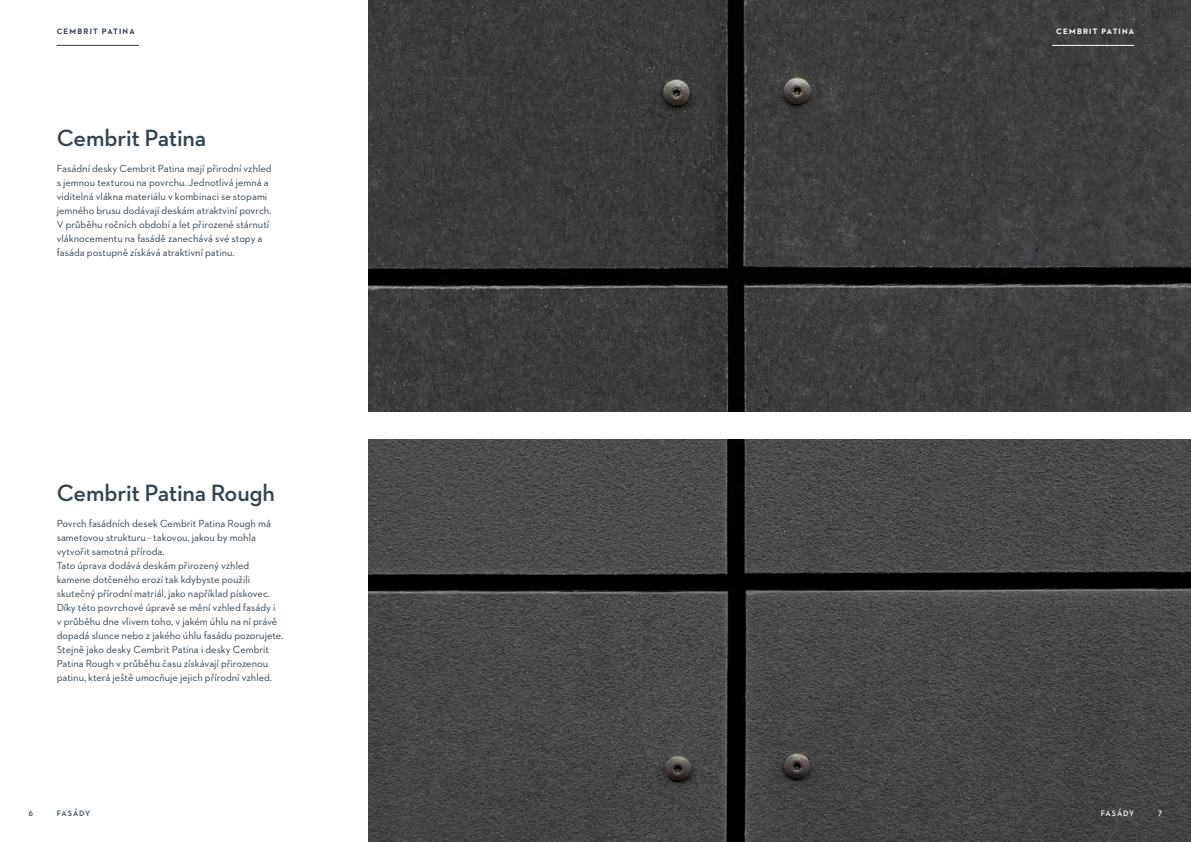
<style>
.page{position:relative;width:1191px;height:842px;background:#fff}
.page>*{position:absolute;margin:0;border:0;box-sizing:border-box;transform-origin:0 0}
.t1{font:600 24px "Neutraface 2 Text";letter-spacing:-.01em;color:#324351}
.t2{font:10.5px/14px "Neutraface 2 Text";color:#324351}
.t3{font:700 8px "Neutraface 2 Text";letter-spacing:.15em;color:#343f4f}
.t4{font:700 8px "Neutraface 2 Text";letter-spacing:.15em;color:#fff}
.t5{font:600 8px "Neutraface 2 Text";letter-spacing:.11em;color:#324351}
.t6{font:600 8px "Neutraface 2 Text";letter-spacing:.11em;color:#fff}
</style>
<div class="page">
<img style="left:369px;top:439px;width:822px;height:403px">
<img style="left:369px;top:0;width:822px;height:411px">
<hr style="left:1052px;top:45px;width:82px;height:1px;background:#fff">
<hr style="left:57px;top:45px;width:82px;height:1px;background:#343f4f">
<p class="t3" style="left:57px;top:26px;width:79px">CEMBRIT PATINA</p>
<p class="t4" style="left:1056px;top:26px;width:79px">CEMBRIT PATINA</p>
<h1 class="t1" style="left:57px;top:123px;width:151px">Cembrit Patina</h1>
<p class="t2" style="left:57px;top:162px;width:216px">Fasádní desky Cembrit Patina mají přirodní vzhled s jemnou texturou na povrchu. Jednotlivá jemná a viditelná vlákna materiálu v kombinaci se stopami jemného brusu dodávají deskám atraktviní povrch.<br>V průběhu ročních období a let přirozené stárnutí vláknocementu na fasádě zanechává své stopy a fasáda postupně získává atraktivní patinu.</p>
<h1 class="t1" style="left:57px;top:477px;width:220px">Cembrit Patina Rough</h1>
<p class="t2" style="left:57px;top:516px;width:228px">Povrch fasádních desek Cembrit Patina Rough má sametovou strukturu - takovou, jakou by mohla vytvořit samotná příroda.<br>Tato úprava dodává deskám přirozený vzhled kamene dotčeného erozí tak kdybyste použili skutečný přírodní matriál, jako například pískovec.<br>Díky této povrchové úpravě se mění vzhled fasády i<br>v průběhu dne vlivem toho, v jakém úhlu na ní právě dopadá slunce nebo z jakého úhlu fasádu pozorujete.<br>Stejně jako desky Cembrit Patina i desky Cembrit Patina Rough v průběhu času získávají přirozenou patinu, která ještě umocňuje jejich přírodní vzhled.</p>
<p class="t5" style="left:28px;top:808px;width:6px">6</p>
<p class="t5" style="left:57px;top:808px;width:35px">FASÁDY</p>
<p class="t6" style="left:1100px;top:808px;width:35px">FASÁDY</p>
<p class="t6" style="left:1158px;top:808px;width:6px">7</p>
</div>
